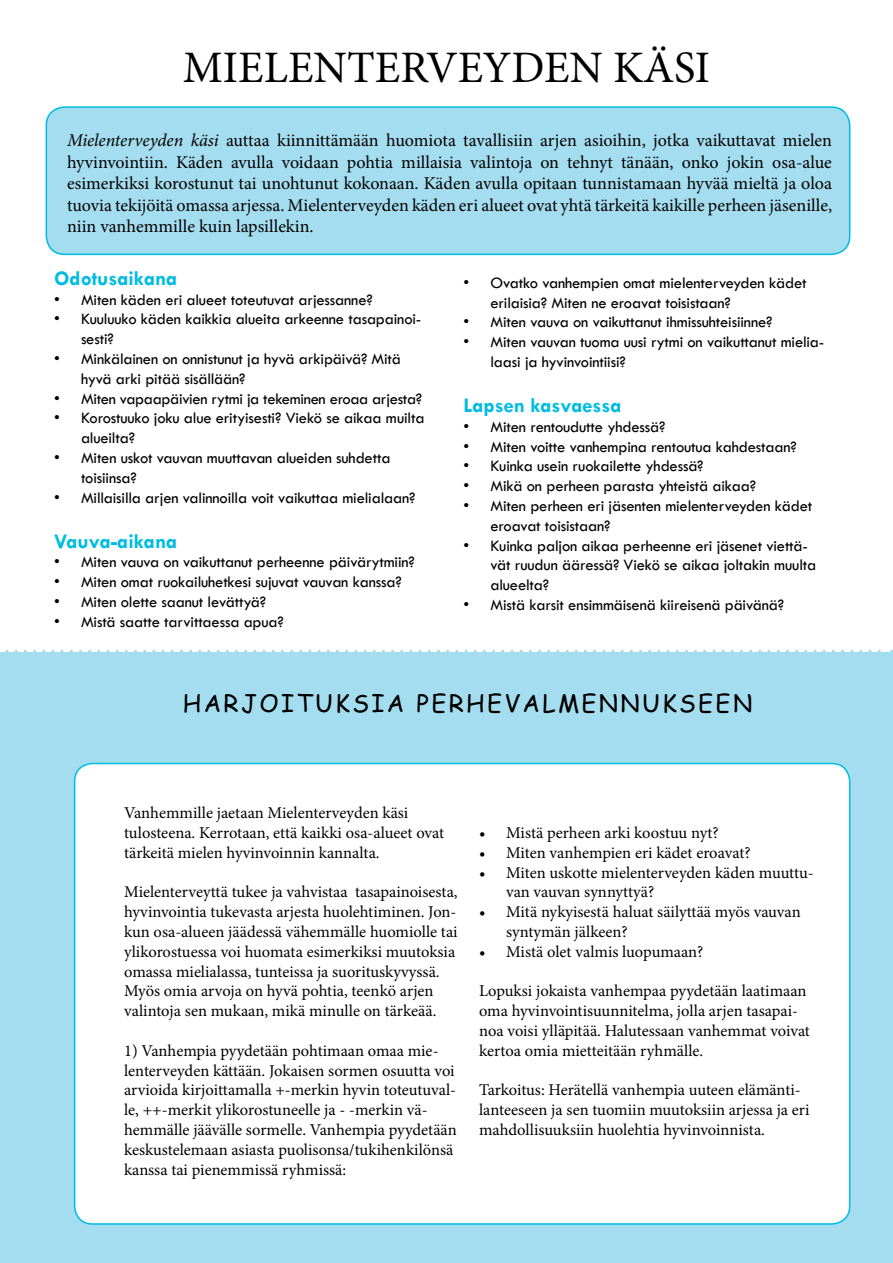
<style>
.page{position:relative;width:893px;height:1263px;background:#fff}
.page>*{position:absolute;margin:0;border:0;box-sizing:border-box;transform-origin:0 0}
.t1{font:45px "Minion Pro";color:#000}
.t2{font:24px "Comic Sans MS";letter-spacing:.1em;color:#000}
.t3{font:700 21px "Tw Cen";color:#00bce2}
.t4{font:18px/21.6px "Minion Pro";color:#000;text-align:justify}
.t5{font:16.5px/19.8px "Minion Pro";color:#000}
.t6{font:16.5px/19.8px "Tw Cen";letter-spacing:-.01em;color:#000}
.s1{font-style:italic}
</style>
<div class="page">
<div style="left:46px;top:107px;width:804px;height:147px;background:#a5ddf0;border-radius:18px"></div>
<div style="left:46px;top:106px;width:804px;height:149px;border:2px solid #00bce2;border-radius:18px"></div>
<div style="left:0;top:653px;width:893px;height:610px;background:#a5ddf0"></div>
<svg style="left:0;top:650px;width:892px;height:3px"></svg>
<div style="left:75px;top:763px;width:775px;height:461px;background:#fff;border-radius:18px"></div>
<h1 class="t1" style="left:183px;top:38px;width:529px">MIELENTERVEYDEN KÄSI</h1>
<p class="t4" style="left:67px;top:129px;width:766px"><span class="s1">Mielenterveyden käsi</span> auttaa kiinnittämään huomiota tavallisiin arjen asioihin, jotka vaikuttavat mielen hyvinvointiin. Käden avulla voidaan pohtia millaisia valintoja on tehnyt tänään, onko jokin osa-alue esimerkiksi korostunut tai unohtunut kokonaan. Käden avulla opitaan tunnistamaan hyvää mieltä ja oloa tuovia tekijöitä omassa arjessa. Mielenterveyden käden eri alueet ovat yhtä tärkeitä kaikille perheen jäsenille, niin vanhemmille kuin lapsillekin.</p>
<p class="t3" style="left:54px;top:265px;width:125px">Odotusaikana</p>
<p class="t6" style="left:54px;top:289px;width:320px">• Miten käden eri alueet toteutuvat arjessanne?</p>
<p class="t6" style="left:81px;top:309px;width:342px;text-indent:-27px">• Kuuluuko käden kaikkia alueita arkeenne tasapainoi&shy;sesti?</p>
<p class="t6" style="left:81px;top:349px;width:321px;text-indent:-27px">• Minkälainen on onnistunut ja hyvä arkipäivä? Mitä hyvä arki pitää sisällään?</p>
<p class="t6" style="left:54px;top:388px;width:370px">• Miten vapaapäivien rytmi ja tekeminen eroaa arjesta?</p>
<p class="t6" style="left:81px;top:408px;width:345px;text-indent:-27px">• Korostuuko joku alue erityisesti? Viekö se aikaa muilta alueilta?</p>
<p class="t6" style="left:81px;top:448px;width:311px;text-indent:-27px">• Miten uskot vauvan muuttavan alueiden suhdetta toisiinsa?</p>
<p class="t6" style="left:54px;top:487px;width:363px">• Millaisilla arjen valinnoilla voit vaikuttaa mielialaan?</p>
<p class="t3" style="left:54px;top:528px;width:125px">Vauva-aikana</p>
<p class="t6" style="left:54px;top:552px;width:362px">• Miten vauva on vaikuttanut perheenne päivärytmiin?</p>
<p class="t6" style="left:54px;top:572px;width:349px">• Miten omat ruokailuhetkesi sujuvat vauvan kanssa?</p>
<p class="t6" style="left:54px;top:592px;width:214px">• Miten olette saanut levättyä?</p>
<p class="t6" style="left:54px;top:612px;width:231px">• Mistä saatte tarvittaessa apua?</p>
<p class="t6" style="left:490px;top:273px;width:318px;text-indent:-27px">• Ovatko vanhempien omat mielenterveyden kädet erilaisia? Miten ne eroavat toisistaan?</p>
<p class="t6" style="left:463px;top:312px;width:311px">• Miten vauva on vaikuttanut ihmissuhteisiinne?</p>
<p class="t6" style="left:490px;top:332px;width:335px;text-indent:-27px">• Miten vauvan tuoma uusi rytmi on vaikuttanut mielia&shy;laasi ja hyvinvointiisi?</p>
<p class="t3" style="left:463px;top:393px;width:160px">Lapsen kasvaessa</p>
<p class="t6" style="left:463px;top:417px;width:203px">• Miten rentoudutte yhdessä?</p>
<p class="t6" style="left:463px;top:436px;width:335px">• Miten voitte vanhempina rentoutua kahdestaan?</p>
<p class="t6" style="left:463px;top:456px;width:242px">• Kuinka usein ruokailette yhdessä?</p>
<p class="t6" style="left:463px;top:476px;width:294px">• Mikä on perheen parasta yhteistä aikaa?</p>
<p class="t6" style="left:490px;top:496px;width:323px;text-indent:-27px">• Miten perheen eri jäsenten mielenterveyden kädet eroavat toisistaan?</p>
<p class="t6" style="left:490px;top:535px;width:327px;text-indent:-27px">• Kuinka paljon aikaa perheenne eri jäsenet viettä&shy;vät ruudun ääressä? Viekö se aikaa joltakin muulta alueelta?</p>
<p class="t6" style="left:463px;top:595px;width:322px">• Mistä karsit ensimmäisenä kiireisenä päivänä?</p>
<h2 class="t2" style="left:183px;top:685px;width:571px">HARJOITUKSIA PERHEVALMENNUKSEEN</h2>
<p class="t5" style="left:124px;top:803px;width:322px">Vanhemmille jaetaan Mielenterveyden käsi tulosteena. Kerrotaan, että kaikki osa-alueet ovat tärkeitä mielen hyvinvoinnin kannalta.</p>
<p class="t5" style="left:124px;top:882px;width:335px">Mielenterveyttä tukee ja vahvistaa tasapainoisesta, hyvinvointia tukevasta arjesta huolehtiminen. Jon&shy;kun osa-alueen jäädessä vähemmälle huomiolle tai ylikorostuessa voi huomata esimerkiksi muutoksia omassa mielialassa, tunteissa ja suorituskyvyssä.<br>Myös omia arvoja on hyvä pohtia, teenkö arjen valintoja sen mukaan, mikä minulle on tärkeää.</p>
<p class="t5" style="left:124px;top:1041px;width:334px">1) Vanhempia pyydetään pohtimaan omaa mie&shy;lenterveyden kättään. Jokaisen sormen osuutta voi arvioida kirjoittamalla +-merkin hyvin toteutuval&shy;le, ++-merkit ylikorostuneelle ja - -merkin vä&shy;hemmälle jäävälle sormelle. Vanhempia pyydetään keskustelemaan asiasta puolisonsa/tukihenkilönsä kanssa tai pienemmissä ryhmissä:</p>
<p class="t5" style="left:479px;top:823px;width:241px">• Mistä perheen arki koostuu nyt?</p>
<p class="t5" style="left:479px;top:843px;width:273px">• Miten vanhempien eri kädet eroavat?</p>
<p class="t5" style="left:506px;top:862px;width:309px;text-indent:-27px">• Miten uskotte mielenterveyden käden muuttu&shy;van vauvan synnyttyä?</p>
<p class="t5" style="left:506px;top:902px;width:296px;text-indent:-27px">• Mitä nykyisestä haluat säilyttää myös vauvan syntymän jälkeen?</p>
<p class="t5" style="left:479px;top:942px;width:226px">• Mistä olet valmis luopumaan?</p>
<p class="t5" style="left:479px;top:981px;width:332px">Lopuksi jokaista vanhempaa pyydetään laatimaan oma hyvinvointisuunnitelma, jolla arjen tasapai&shy;noa voisi ylläpitää. Halutessaan vanhemmat voivat kertoa omia mietteitään ryhmälle.</p>
<p class="t5" style="left:479px;top:1080px;width:332px">Tarkoitus: Herätellä vanhempia uuteen elämänti&shy;lanteeseen ja sen tuomiin muutoksiin arjessa ja eri mahdollisuuksiin huolehtia hyvinvoinnista.</p>
</div>
